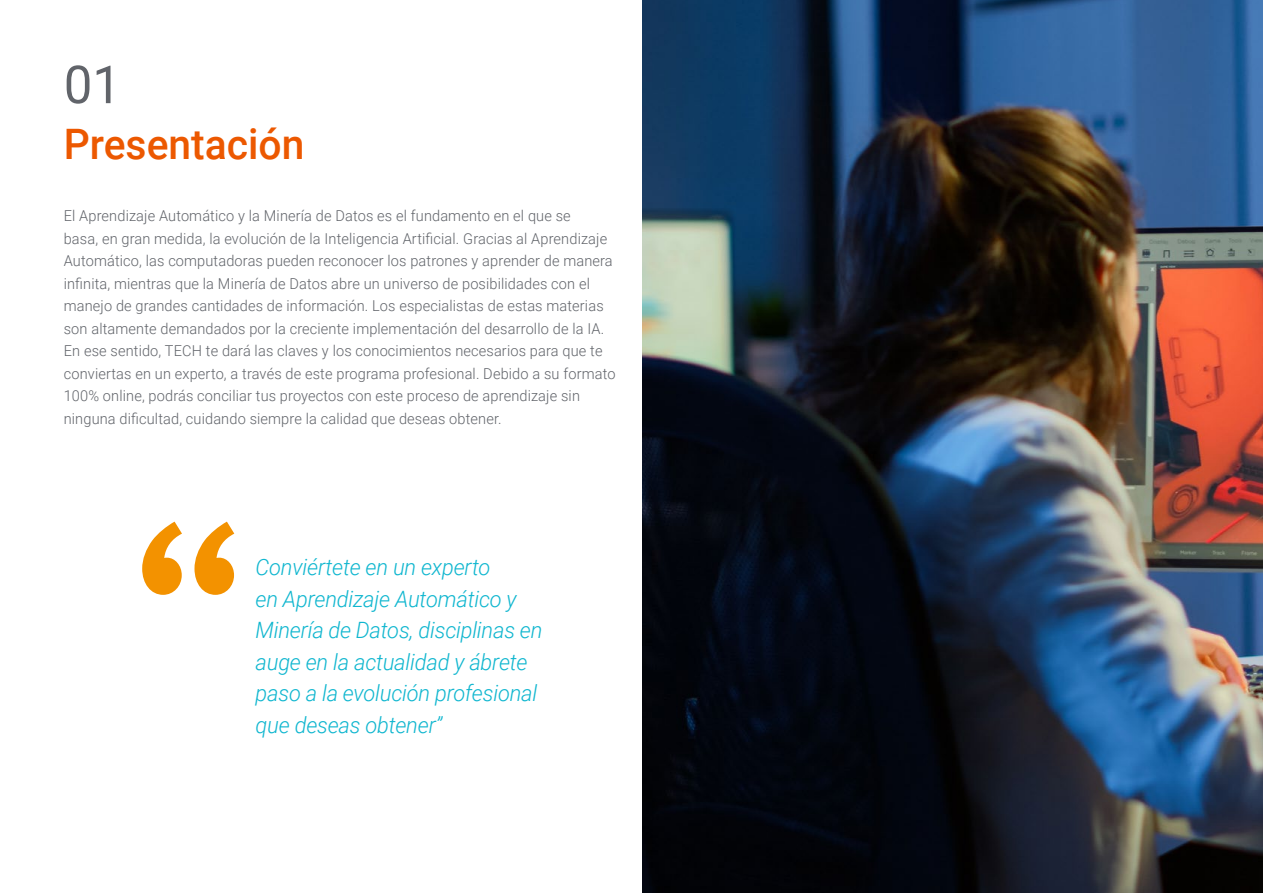
<style>
.page{position:relative;width:1263px;height:893px;background:#fff}
.page>*{position:absolute;margin:0;border:0;box-sizing:border-box;transform-origin:0 0}
.t1{font:52.5px "Roboto";color:#61646a}
.Portadilla{font:500 42px "Roboto";color:#ec5800}
.Destacados{font:italic 300 22.5px/31.5px "Roboto";letter-spacing:-.01em;color:#0fb6cf}
.Texto_Simple{font:300 15px/22.5px "Roboto";letter-spacing:.01em;color:#61646a}
</style>
<div class="page">
<img style="left:642px;top:0;width:621px;height:893px">
<svg style="left:142px;top:522px;width:92px;height:73px"></svg>
<p class="t1" style="left:64px;top:48px;width:59px">01</p>
<p class="Portadilla" style="left:64px;top:115px;width:242px">Presentación</p>
<p class="Texto_Simple" style="left:64px;top:204px;width:553px">El Aprendizaje Automático y la Minería de Datos es el fundamento en el que se<br>basa, en gran medida, la evolución de la Inteligencia Artificial. Gracias al Aprendizaje Automático, las computadoras pueden reconocer los patrones y aprender de manera infinita, mientras que la Minería de Datos abre un universo de posibilidades con el manejo de grandes cantidades de información. Los especialistas de estas materias son altamente demandados por la creciente implementación del desarrollo de la IA.<br>En ese sentido, TECH te dará las claves y los conocimientos necesarios para que te conviertas en un experto, a través de este programa profesional. Debido a su formato 100% online, podrás conciliar tus proyectos con este proceso de aprendizaje sin ninguna dificultad, cuidando siempre la calidad que deseas obtener.</p>
<p class="Destacados" style="left:256px;top:550px;width:288px">Conviértete en un experto<br>en Aprendizaje Automático y<br>Minería de Datos, disciplinas en auge en la actualidad y ábrete paso a la evolución profesional que deseas obtener”</p>
</div>
